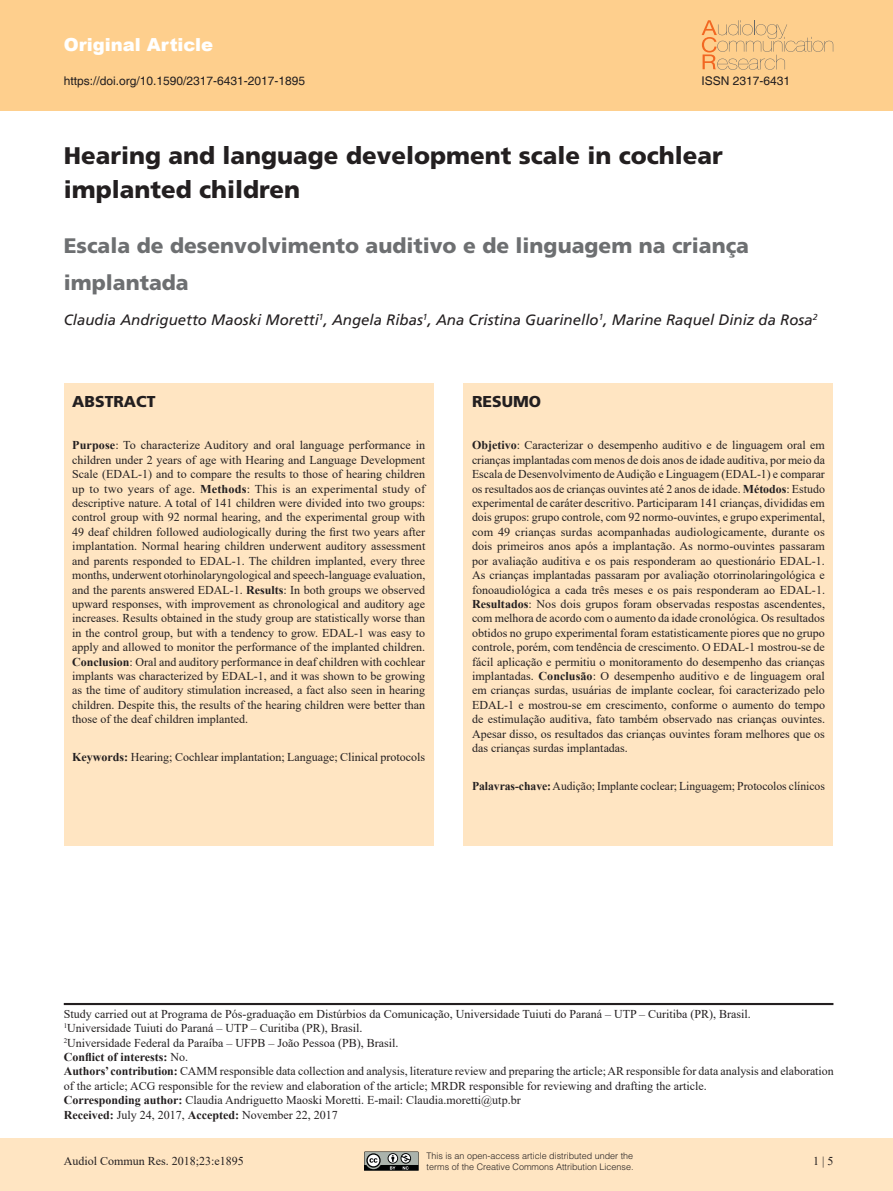
<style>
.page{position:relative;width:893px;height:1191px;background:#fff}
.page>*{position:absolute;margin:0;border:0;box-sizing:border-box;transform-origin:0 0}
.ArticleTitle{font:900 24px/34.5px "Frutiger LT Std";color:#231f20}
.ArticleTitle-Trans1{font:900 21px/37.5px "Frutiger LT Std";color:#6d6f71}
.t1{font:900 18px "Arial";color:#fff}
.AbstractTitle{font:900 15.75px "Frutiger LT Std";color:#231f20}
.AbstractTitle-Trans1{font:900 15.75px "Frutiger LT Std";color:#231f20}
.Authors{font:italic 15px "Frutiger LT";color:#231f20}
.Abstract-Trans1{font:12px/14.4px "Times New Roman";color:#231f20;text-align:justify}
.Abstract{font:12px/14.4px "Times New Roman";color:#231f20;text-align:justify}
.fnAuthor-notesContri{font:12px/14.4px "Times New Roman";color:#231f20}
.fnArticleOther{font:12px "Times New Roman";color:#231f20}
.Affiliations{font:12px "Times New Roman";color:#231f20}
.Correspondence{font:12px "Times New Roman";color:#231f20}
.Keywords-Trans1{font:12px "Times New Roman";letter-spacing:-.005em;color:#231f20}
.Keywords{font:12px "Times New Roman";color:#231f20}
.t2{font:12px "Helvetica";color:#231f20}
.History{font:12px "Times New Roman";color:#231f20}
.fnConflict{font:700 12px "Times New Roman";color:#231f20}
.t3{font:300 9px/10.8px "Helvetica LT Std";color:#231f20}
.s1{font-weight:700}
.s2{font-weight:400}
</style>
<div class="page">
<div style="left:0;top:0;width:893px;height:111px;background:#fecf8d"></div>
<svg style="left:702px;top:20px;width:131px;height:50px"></svg>
<div style="left:0;top:1138px;width:893px;height:53px;background:#ffe5c2"></div>
<svg style="left:364px;top:1151px;width:55px;height:20px"></svg>
<div style="left:64px;top:383px;width:370px;height:462px;background:#ffe5c2"></div>
<div style="left:463px;top:383px;width:370px;height:462px;background:#ffe5c2"></div>
<hr style="left:64px;top:1003px;width:769px;height:2px;background:#231f20">
<h3 class="t1" style="left:64px;top:32px;width:151px">Original Article</h3>
<p class="t2" style="left:64px;top:74px;width:243px">https://doi.org/10.1590/2317-6431-2017-1895</p>
<p class="t2" style="left:701px;top:74px;width:90px">ISSN 2317-6431</p>
<p class="ArticleTitle" style="left:64px;top:138px;width:661px">Hearing and language development scale in cochlear implanted children</p>
<p class="ArticleTitle-Trans1" style="left:64px;top:226px;width:687px">Escala de desenvolvimento auditivo e de linguagem na criança implantada</p>
<p class="Authors" style="left:64px;top:311px;width:755px">Claudia Andriguetto Maoski Moretti<sup>1</sup>, Angela Ribas<sup>1</sup>, Ana Cristina Guarinello<sup>1</sup>, Marine Raquel Diniz da Rosa<sup>2</sup></p>
<p class="AbstractTitle" style="left:72px;top:392px;width:85px">ABSTRACT</p>
<p class="Abstract" style="left:72px;top:438px;width:355px"><span class="s1">Purpose</span>: To characterize Auditory and oral language performance in children under 2 years of age with Hearing and Language Development Scale (EDAL-1) and to compare the results to those of hearing children up to two years of age. <span class="s1">Methods</span>: This is an experimental study of descriptive nature. A total of 141 children were divided into two groups: control group with 92 normal hearing, and the experimental group with 49 deaf children followed audiologically during the first two years after implantation. Normal hearing children underwent auditory assessment and parents responded to EDAL-1. The children implanted, every three months, underwent otorhinolaryngological and speech-language evaluation, and the parents answered EDAL-1. <span class="s1">Results</span>: In both groups we observed upward responses, with improvement as chronological and auditory age increases. Results obtained in the study group are statistically worse than in the control group, but with a tendency to grow. EDAL-1 was easy to apply and allowed to monitor the performance of the implanted children.<br><span class="s1">Conclusion</span>: Oral and auditory performance in deaf children with cochlear implants was characterized by EDAL-1, and it was shown to be growing as the time of auditory stimulation increased, a fact also seen in hearing children. Despite this, the results of the hearing children were better than those of the deaf children implanted.</p>
<p class="Keywords" style="left:72px;top:748px;width:354px"><span class="s1">Keywords:</span> Hearing; Cochlear implantation; Language; Clinical protocols</p>
<p class="AbstractTitle-Trans1" style="left:472px;top:392px;width:71px">RESUMO</p>
<p class="Abstract-Trans1" style="left:472px;top:438px;width:355px"><span class="s1">Objetivo</span>: Caracterizar o desempenho auditivo e de linguagem oral em crianças implantadas com menos de dois anos de idade auditiva, por meio da Escala de Desenvolvimento de Audição e Linguagem (EDAL-1) e comparar os resultados aos de crianças ouvintes até 2 anos de idade. <span class="s1">Métodos</span>: Estudo experimental de caráter descritivo. Participaram 141 crianças, divididas em dois grupos: grupo controle, com 92 normo-ouvintes, e grupo experimental, com 49 crianças surdas acompanhadas audiologicamente, durante os dois primeiros anos após a implantação. As normo-ouvintes passaram por avaliação auditiva e os pais responderam ao questionário EDAL-1.<br>As crianças implantadas passaram por avaliação otorrinolaringológica e fonoaudiológica a cada três meses e os pais responderam ao EDAL-1.<br><span class="s1">Resultados</span>: Nos dois grupos foram observadas respostas ascendentes, com melhora de acordo com o aumento da idade cronológica. Os resultados obtidos no grupo experimental foram estatisticamente piores que no grupo controle, porém, com tendência de crescimento. O EDAL-1 mostrou-se de fácil aplicação e permitiu o monitoramento do desempenho das crianças implantadas. <span class="s1">Conclusão</span>: O desempenho auditivo e de linguagem oral em crianças surdas, usuárias de implante coclear, foi caracterizado pelo EDAL-1 e mostrou-se em crescimento, conforme o aumento do tempo de estimulação auditiva, fato também observado nas crianças ouvintes.<br>Apesar disso, os resultados das crianças ouvintes foram melhores que os das crianças surdas implantadas.</p>
<p class="Keywords-Trans1" style="left:472px;top:777px;width:354px"><span class="s1">Palavras-chave:</span> Audição; Implante coclear; Linguagem; Protocolos clínicos</p>
<p class="fnArticleOther" style="left:64px;top:1005px;width:689px">Study carried out at Programa de Pós-graduação em Distúrbios da Comunicação, Universidade Tuiuti do Paraná – UTP – Curitiba (PR), Brasil.</p>
<p class="Affiliations" style="left:64px;top:1019px;width:300px"><sup>1</sup>Universidade Tuiuti do Paraná – UTP – Curitiba (PR), Brasil.</p>
<p class="Affiliations" style="left:64px;top:1034px;width:336px"><sup>2</sup>Universidade Federal da Paraíba – UFPB – João Pessoa (PB), Brasil.</p>
<p class="fnConflict" style="left:64px;top:1048px;width:126px">Conflict of interests: <span class="s2">No.</span></p>
<p class="fnAuthor-notesContri" style="left:64px;top:1063px;width:771px"><span class="s1">Authors’ contribution:</span> CAMM responsible data collection and analysis, literature review and preparing the article; AR responsible for data analysis and elaboration of the article; ACG responsible for the review and elaboration of the article; MRDR responsible for reviewing and drafting the article.</p>
<p class="Correspondence" style="left:64px;top:1091px;width:458px"><span class="s1">Corresponding author:</span> Claudia Andriguetto Maoski Moretti. E-mail: Claudia.moretti@utp.br</p>
<p class="History" style="left:64px;top:1106px;width:275px"><span class="s1">Received:</span> July 24, 2017, <span class="s1">Accepted:</span> November 22, 2017</p>
<p class="t3" style="left:426px;top:1150px;width:209px">This is an open-access article distributed under the terms of the Creative Commons Attribution License.</p>
<p class="Abstract-Trans1" style="left:64px;top:1153px;width:182px">Audiol Commun Res. 2018;23:e1895</p>
<p class="Abstract-Trans1" style="left:813px;top:1153px;width:22px">1 | 5</p>
</div>
